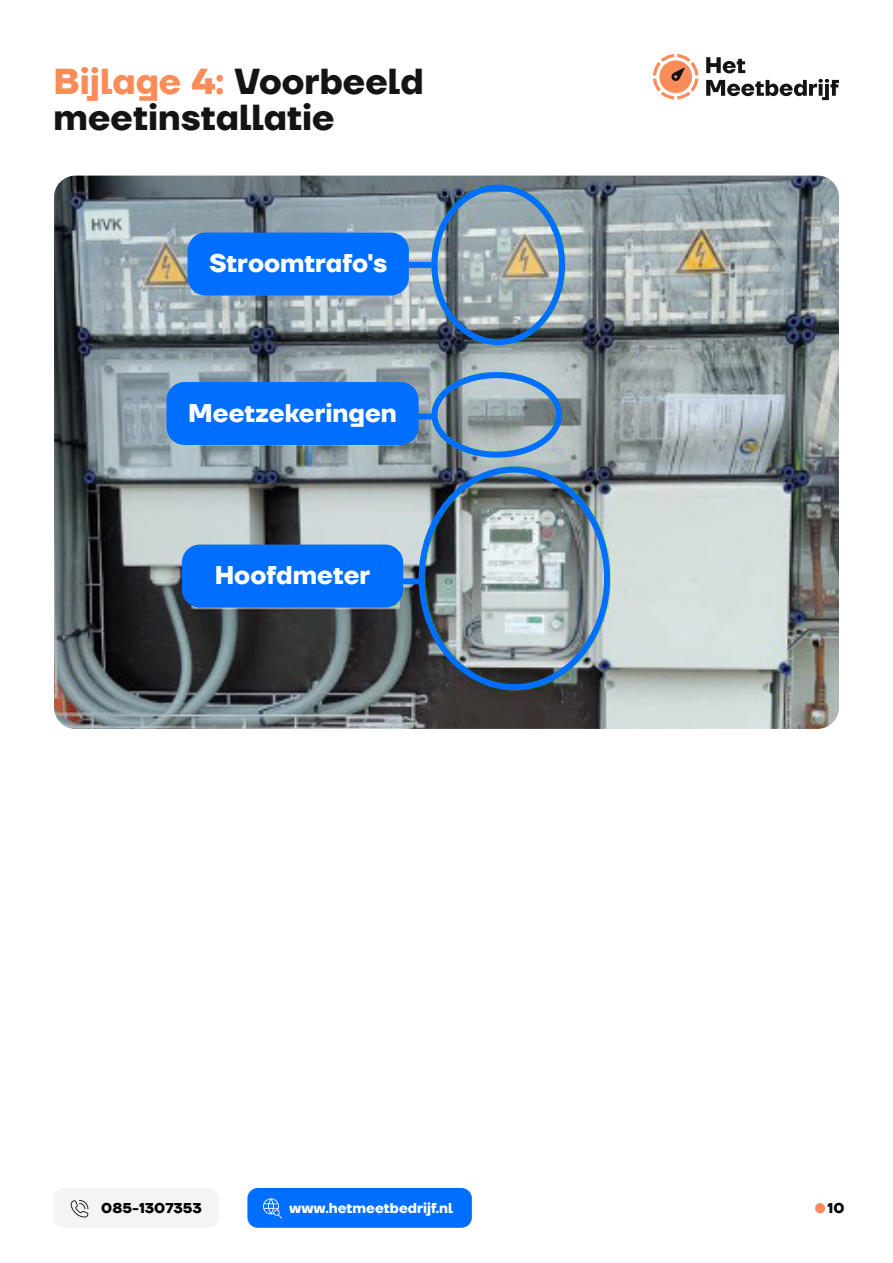
<style>
.page{position:relative;width:893px;height:1263px;background:#fff}
.page>*{position:absolute;margin:0;border:0;box-sizing:border-box;transform-origin:0 0}
.t1{font:700 36px/36px "TT Firs Neue";color:#141414}
.t2{font:700 25.5px "TT Firs Neue";color:#fff}
.t3{font:700 14.25px "TT Firs Neue";color:#fff}
.t4{font:700 14.25px "TT Firs Neue";color:#000}
.s1{color:#fa8c59}
</style>
<div class="page">
<svg style="left:706px;top:57px;width:39px;height:16px"></svg>
<svg style="left:706px;top:79px;width:133px;height:21px"></svg>
<svg style="left:653px;top:54px;width:45px;height:45px"></svg>
<div style="left:54px;top:1188px;width:165px;height:40px;background:#f5f4f4;border-radius:10px"></div>
<svg style="left:71px;top:1200px;width:18px;height:17px"></svg>
<div style="left:247px;top:1188px;width:225px;height:40px;background:#006eff;border-radius:10px"></div>
<svg style="left:263px;top:1198px;width:19px;height:21px"></svg>
<div style="left:815px;top:1203px;width:10px;height:10px;background:#fa8c59;border-radius:50%"></div>
<img style="left:54px;top:176px;width:785px;height:553px">
<div style="left:188px;top:233px;width:221px;height:62px;background:#006eff;border-radius:18px"></div>
<div style="left:166px;top:382px;width:253px;height:63px;background:#006eff;border-radius:18px"></div>
<div style="left:182px;top:545px;width:221px;height:63px;background:#006eff;border-radius:18px"></div>
<div style="left:431px;top:185px;width:134px;height:160px;border:6px solid #006eff;border-radius:50%"></div>
<div style="left:431px;top:372px;width:131px;height:86px;border:6px solid #006eff;border-radius:50%"></div>
<div style="left:419px;top:466px;width:191px;height:224px;border:6px solid #006eff;border-radius:50%"></div>
<div style="left:403px;top:262px;width:29px;height:6px;background:#006eff"></div>
<div style="left:407px;top:413px;width:28px;height:6px;background:#006eff"></div>
<div style="left:395px;top:578px;width:28px;height:6px;background:#006eff"></div>
<h1 class="t1" style="left:54px;top:64px;width:371px"><span class="s1">Bijlage 4:</span> Voorbeeld meetinstallatie</h1>
<p class="t2" style="left:209px;top:246px;width:180px">Stroomtrafo's</p>
<p class="t2" style="left:188px;top:395px;width:210px">Meetzekeringen</p>
<p class="t2" style="left:215px;top:558px;width:157px">Hoofdmeter</p>
<p class="t4" style="left:101px;top:1198px;width:102px">085-1307353</p>
<p class="t3" style="left:289px;top:1198px;width:165px">www.hetmeetbedrijf.nl</p>
<p class="t4" style="left:827px;top:1198px;width:18px">10</p>
</div>
